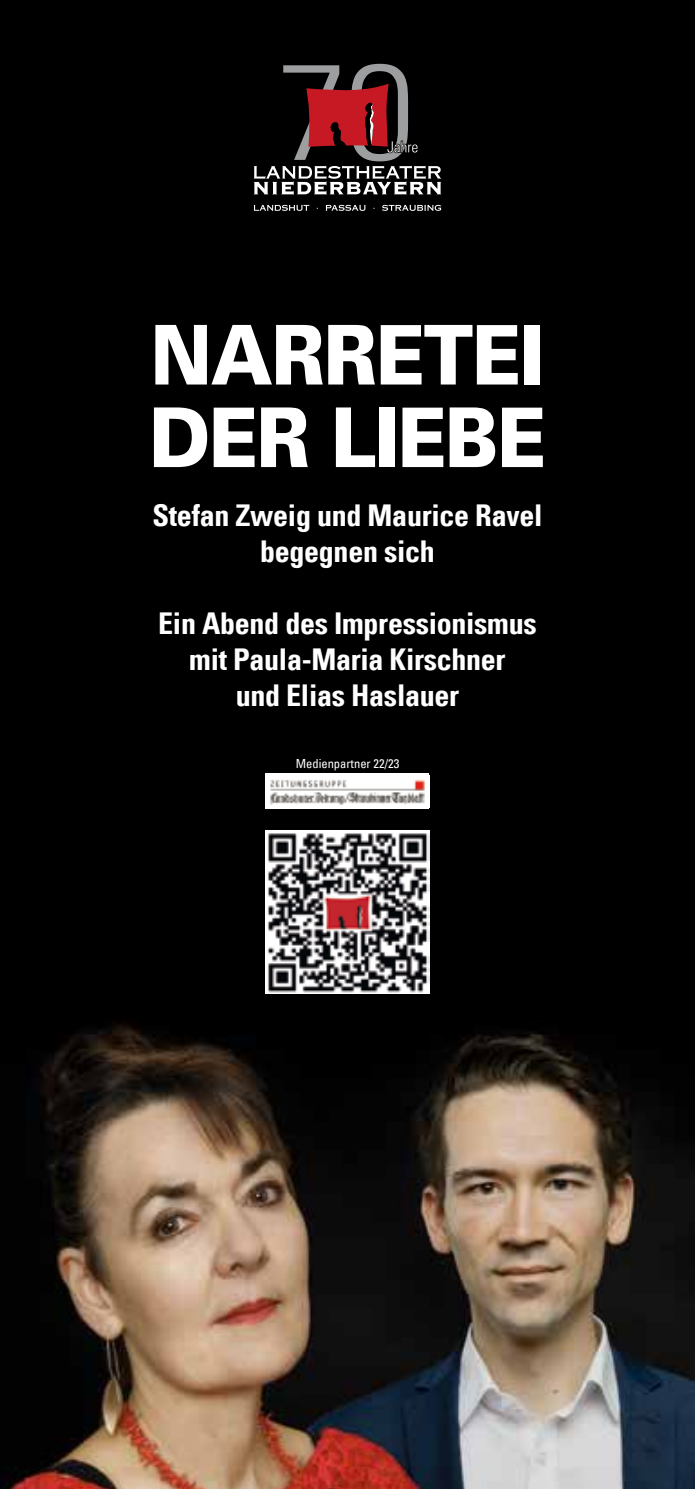
<style>
.page{position:relative;width:695px;height:1489px;background:#fff}
.page>*{position:absolute;margin:0;border:0;box-sizing:border-box;transform-origin:0 0}
.t1{font:900 82.5px/82.5px "Univers LT Pro 75";letter-spacing:-.02em;color:#fff;scale:.9 1}
.t2{font:30px/36px "Univers Com 67 Bold Cond";letter-spacing:-.01em;color:#fff;text-align:center}
.t3{font:condensed 12.5px "Univers Com 57";color:#fff}
</style>
<div class="page">
<img style="left:0;top:0;width:694px;height:1488px">
<svg style="left:254px;top:205px;width:55px;height:6px"></svg>
<svg style="left:325px;top:205px;width:40px;height:6px"></svg>
<svg style="left:382px;top:205px;width:59px;height:6px"></svg>
<svg style="left:254px;top:64px;width:187px;height:131px"></svg>
<div style="left:259px;top:767px;width:179px;height:50px;background:#000"></div>
<div style="left:266px;top:773px;width:163px;height:36px;background:#fff"></div>
<img style="left:269px;top:779px;width:156px;height:26px">
<img style="left:266px;top:830px;width:163px;height:163px">
<h1 class="t1" style="left:148px;top:310px;width:443px">NARRETEI<br>DER LIEBE</h1>
<p class="t2" style="left:152px;top:497px;width:391px">Stefan Zweig und Maurice Ravel begegnen sich</p>
<p class="t2" style="left:158px;top:605px;width:380px">Ein Abend des Impressionismus mit Paula-Maria Kirschner<br>und Elias Haslauer</p>
<p class="t3" style="left:296px;top:755px;width:105px">Medienpartner 22/23</p>
</div>
